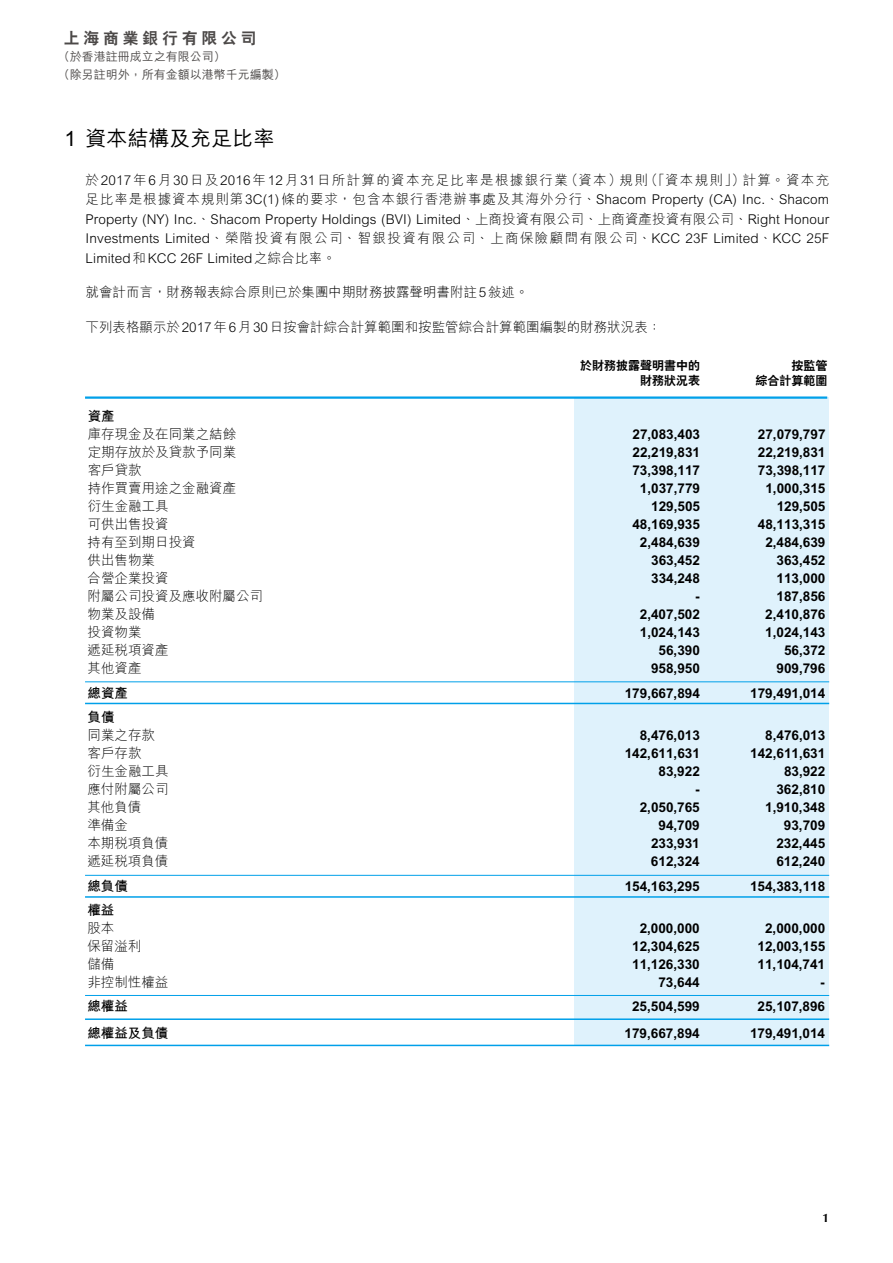
<style>
.page{position:relative;width:893px;height:1263px;background:#fff}
.page>*{position:absolute;margin:0;border:0;box-sizing:border-box;transform-origin:0 0}
.t1{font:500 21px "M Hei HK";color:#000}
.t2{font:800 15.75px "C Hei 2 HK";letter-spacing:.25em;color:#4c4948}
.t3{font:300 13.5px/19.5px "M Hei HK";color:#000;text-align:justify}
.t4{font:800 13.5px "C Hei 2 HK";color:#000}
.t5{font:700 13.5px "M Hei HK";color:#000}
.t6{font:500 12px/18px "M Hei HK";color:#4c4948}
.t7{font:800 12px/15px "C Hei 2 HK";color:#000;text-align:right}
.t8{font:700 12px "Optima";color:#000}
</style>
<div class="page">
<div style="left:574px;top:398px;width:255px;height:648px;background:#dff2fc"></div>
<hr style="left:85px;top:396px;width:742px;height:3px;background:#00a0e9">
<hr style="left:85px;top:681px;width:744px;height:1px;background:#00a0e9">
<hr style="left:85px;top:875px;width:744px;height:1px;background:#00a0e9">
<hr style="left:85px;top:995px;width:744px;height:1px;background:#00a0e9">
<hr style="left:85px;top:703px;width:744px;height:1px;background:#00a0e9">
<hr style="left:85px;top:896px;width:744px;height:2px;background:#00a0e9">
<hr style="left:85px;top:1018px;width:744px;height:2px;background:#00a0e9">
<hr style="left:85px;top:1045px;width:744px;height:1px;background:#00a0e9">
<p class="t2" style="left:64px;top:27px;width:194px">上海商業銀行有限公司</p>
<p class="t6" style="left:58px;top:47px;width:229px">（於香港註冊成立之有限公司）<br>（除另註明外，所有金額以港幣千元編製）</p>
<h1 class="t1" style="left:64px;top:123px;width:212px">1 資本結構及充足比率</h1>
<p class="t3" style="left:86px;top:169px;width:745px">於2017年6月30日及2016年12月31日所計算的資本充足比率是根據銀行業（資本）規則（「資本規則」）計算。資本充足比率是根據資本規則第3C(1)條的要求，包含本銀行香港辦事處及其海外分行、Shacom Property (CA) Inc.、Shacom Property (NY) Inc.、Shacom Property Holdings (BVI) Limited、上商投資有限公司、上商資產投資有限公司、Right Honour Investments Limited、榮階投資有限公司、智銀投資有限公司、上商保險顧問有限公司、KCC 23F Limited、KCC 25F Limited和KCC 26F Limited之綜合比率。</p>
<p class="t3" style="left:86px;top:282px;width:444px">就會計而言，財務報表綜合原則已於集團中期財務披露聲明書附註5敍述。</p>
<p class="t3" style="left:86px;top:316px;width:577px">下列表格顯示於2017年6月30日按會計綜合計算範圍和按監管綜合計算範圍編製的財務狀況表：</p>
<p class="t7" style="left:580px;top:358px;width:121px">於財務披露聲明書中的財務狀況表</p>
<p class="t7" style="left:756px;top:358px;width:73px">按監管<br>綜合計算範圍</p>
<p class="t5" style="left:88px;top:406px;width:28px">資產</p>
<p class="t3" style="left:88px;top:424px;width:150px">庫存現金及在同業之結餘</p>
<p class="t4" style="left:632px;top:425px;width:69px">27,083,403</p>
<p class="t4" style="left:758px;top:425px;width:69px">27,079,797</p>
<p class="t3" style="left:88px;top:442px;width:150px">定期存放於及貸款予同業</p>
<p class="t4" style="left:632px;top:443px;width:69px">22,219,831</p>
<p class="t4" style="left:758px;top:443px;width:69px">22,219,831</p>
<p class="t3" style="left:88px;top:460px;width:56px">客戶貸款</p>
<p class="t4" style="left:632px;top:461px;width:69px">73,398,117</p>
<p class="t4" style="left:758px;top:461px;width:69px">73,398,117</p>
<p class="t3" style="left:88px;top:478px;width:150px">持作買賣用途之金融資產</p>
<p class="t4" style="left:640px;top:479px;width:62px">1,037,779</p>
<p class="t4" style="left:765px;top:479px;width:62px">1,000,315</p>
<p class="t3" style="left:88px;top:496px;width:82px">衍生金融工具</p>
<p class="t4" style="left:651px;top:497px;width:50px">129,505</p>
<p class="t4" style="left:777px;top:497px;width:50px">129,505</p>
<p class="t3" style="left:88px;top:514px;width:82px">可供出售投資</p>
<p class="t4" style="left:632px;top:515px;width:69px">48,169,935</p>
<p class="t4" style="left:758px;top:515px;width:69px">48,113,315</p>
<p class="t3" style="left:88px;top:532px;width:109px">持有至到期日投資</p>
<p class="t4" style="left:640px;top:533px;width:62px">2,484,639</p>
<p class="t4" style="left:765px;top:533px;width:62px">2,484,639</p>
<p class="t3" style="left:88px;top:550px;width:69px">供出售物業</p>
<p class="t4" style="left:651px;top:551px;width:50px">363,452</p>
<p class="t4" style="left:777px;top:551px;width:50px">363,452</p>
<p class="t3" style="left:88px;top:568px;width:82px">合營企業投資</p>
<p class="t4" style="left:651px;top:569px;width:50px">334,248</p>
<p class="t4" style="left:777px;top:569px;width:50px">113,000</p>
<p class="t3" style="left:88px;top:586px;width:177px">附屬公司投資及應收附屬公司</p>
<p class="t4" style="left:695px;top:587px;width:6px">-</p>
<p class="t4" style="left:777px;top:587px;width:50px">187,856</p>
<p class="t3" style="left:88px;top:604px;width:69px">物業及設備</p>
<p class="t4" style="left:640px;top:605px;width:62px">2,407,502</p>
<p class="t4" style="left:765px;top:605px;width:62px">2,410,876</p>
<p class="t3" style="left:88px;top:622px;width:55px">投資物業</p>
<p class="t4" style="left:640px;top:623px;width:62px">1,024,143</p>
<p class="t4" style="left:765px;top:623px;width:62px">1,024,143</p>
<p class="t3" style="left:88px;top:640px;width:82px">遞延稅項資產</p>
<p class="t4" style="left:659px;top:641px;width:43px">56,390</p>
<p class="t4" style="left:784px;top:641px;width:43px">56,372</p>
<p class="t3" style="left:88px;top:658px;width:55px">其他資產</p>
<p class="t4" style="left:651px;top:659px;width:50px">958,950</p>
<p class="t4" style="left:776px;top:659px;width:50px">909,796</p>
<p class="t5" style="left:88px;top:683px;width:42px">總資產</p>
<p class="t4" style="left:625px;top:683px;width:77px">179,667,894</p>
<p class="t4" style="left:750px;top:683px;width:77px">179,491,014</p>
<p class="t5" style="left:88px;top:707px;width:28px">負債</p>
<p class="t3" style="left:88px;top:725px;width:69px">同業之存款</p>
<p class="t4" style="left:640px;top:726px;width:62px">8,476,013</p>
<p class="t4" style="left:765px;top:726px;width:62px">8,476,013</p>
<p class="t3" style="left:88px;top:743px;width:55px">客戶存款</p>
<p class="t4" style="left:625px;top:744px;width:77px">142,611,631</p>
<p class="t4" style="left:750px;top:744px;width:77px">142,611,631</p>
<p class="t3" style="left:88px;top:761px;width:83px">衍生金融工具</p>
<p class="t4" style="left:658px;top:762px;width:43px">83,922</p>
<p class="t4" style="left:784px;top:762px;width:43px">83,922</p>
<p class="t3" style="left:87px;top:779px;width:82px">應付附屬公司</p>
<p class="t4" style="left:695px;top:780px;width:6px">-</p>
<p class="t4" style="left:776px;top:780px;width:50px">362,810</p>
<p class="t3" style="left:87px;top:797px;width:55px">其他負債</p>
<p class="t4" style="left:640px;top:798px;width:62px">2,050,765</p>
<p class="t4" style="left:765px;top:798px;width:62px">1,910,348</p>
<p class="t3" style="left:87px;top:815px;width:42px">準備金</p>
<p class="t4" style="left:658px;top:816px;width:43px">94,709</p>
<p class="t4" style="left:784px;top:816px;width:43px">93,709</p>
<p class="t3" style="left:87px;top:833px;width:82px">本期稅項負債</p>
<p class="t4" style="left:651px;top:834px;width:50px">233,931</p>
<p class="t4" style="left:776px;top:834px;width:50px">232,445</p>
<p class="t3" style="left:87px;top:851px;width:83px">遞延稅項負債</p>
<p class="t4" style="left:651px;top:852px;width:50px">612,324</p>
<p class="t4" style="left:776px;top:852px;width:50px">612,240</p>
<p class="t5" style="left:87px;top:876px;width:42px">總負債</p>
<p class="t4" style="left:625px;top:876px;width:77px">154,163,295</p>
<p class="t4" style="left:750px;top:876px;width:77px">154,383,118</p>
<p class="t5" style="left:87px;top:900px;width:29px">權益</p>
<p class="t3" style="left:87px;top:918px;width:29px">股本</p>
<p class="t4" style="left:640px;top:919px;width:62px">2,000,000</p>
<p class="t4" style="left:765px;top:919px;width:62px">2,000,000</p>
<p class="t3" style="left:87px;top:936px;width:55px">保留溢利</p>
<p class="t4" style="left:632px;top:937px;width:69px">12,304,625</p>
<p class="t4" style="left:758px;top:937px;width:69px">12,003,155</p>
<p class="t3" style="left:87px;top:954px;width:28px">儲備</p>
<p class="t4" style="left:632px;top:955px;width:69px">11,126,330</p>
<p class="t4" style="left:758px;top:955px;width:69px">11,104,741</p>
<p class="t3" style="left:87px;top:972px;width:82px">非控制性權益</p>
<p class="t4" style="left:658px;top:973px;width:43px">73,644</p>
<p class="t4" style="left:821px;top:973px;width:6px">-</p>
<p class="t5" style="left:87px;top:997px;width:42px">總權益</p>
<p class="t4" style="left:632px;top:997px;width:69px">25,504,599</p>
<p class="t4" style="left:758px;top:997px;width:69px">25,107,896</p>
<p class="t5" style="left:87px;top:1023px;width:82px">總權益及負債</p>
<p class="t4" style="left:625px;top:1024px;width:77px">179,667,894</p>
<p class="t4" style="left:750px;top:1024px;width:77px">179,491,014</p>
<p class="t8" style="left:822px;top:1211px;width:8px">1</p>
</div>
